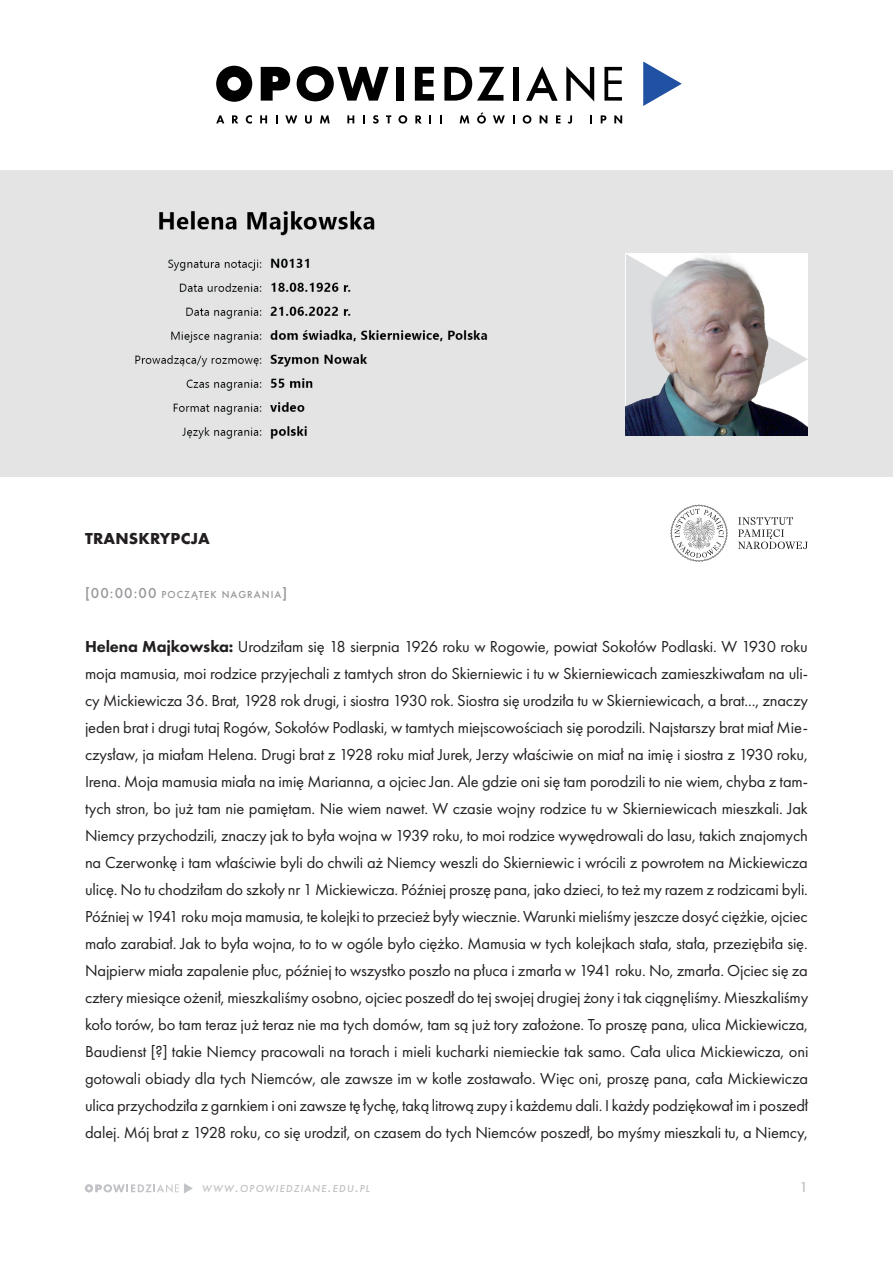
<style>
.page{position:relative;width:893px;height:1263px;background:#fff}
.page>*{position:absolute;margin:0;border:0;box-sizing:border-box;transform-origin:0 0}
.t1{font:16.5px/27px "Futura PT";letter-spacing:-.01em;color:#231f20;text-align:justify}
.t2{font:700 16.5px "Futura PT";letter-spacing:.01em;color:#231f20}
.t3{font:500 15px "Futura PT";color:#c1c2c4}
.t4{font:500 10.5px "Futura PT";letter-spacing:.105em;color:#939598}
.t5{font:italic 500 10.5px "Futura PT";letter-spacing:.105em;color:#c1c2c4}
.s1{font-size:15px}
.s2{font-weight:800}
</style>
<div class="page">
<svg style="left:85px;top:1183px;width:108px;height:10px"></svg>
<div style="left:0;top:171px;width:893px;height:306px;background:#e3e4e3"></div>
<svg style="left:261px;top:67px;width:29px;height:34px"></svg>
<svg style="left:297px;top:66px;width:92px;height:35px"></svg>
<div style="left:396px;top:67px;width:8px;height:34px;background:#000001"></div>
<svg style="left:415px;top:67px;width:19px;height:34px"></svg>
<svg style="left:444px;top:67px;width:60px;height:34px"></svg>
<div style="left:513px;top:67px;width:5px;height:34px;background:#000001"></div>
<svg style="left:526px;top:66px;width:32px;height:35px"></svg>
<svg style="left:566px;top:66px;width:28px;height:36px"></svg>
<svg style="left:604px;top:67px;width:18px;height:34px"></svg>
<svg style="left:643px;top:61px;width:39px;height:45px"></svg>
<svg style="left:216px;top:66px;width:36px;height:36px"></svg>
<svg style="left:216px;top:115px;width:8px;height:8px"></svg>
<svg style="left:232px;top:115px;width:6px;height:8px"></svg>
<svg style="left:246px;top:115px;width:6px;height:9px"></svg>
<svg style="left:260px;top:115px;width:7px;height:8px"></svg>
<svg style="left:276px;top:115px;width:2px;height:8px"></svg>
<svg style="left:285px;top:115px;width:12px;height:8px"></svg>
<svg style="left:305px;top:115px;width:7px;height:9px"></svg>
<svg style="left:320px;top:115px;width:10px;height:8px"></svg>
<svg style="left:347px;top:115px;width:7px;height:8px"></svg>
<svg style="left:363px;top:115px;width:2px;height:8px"></svg>
<svg style="left:373px;top:115px;width:6px;height:9px"></svg>
<svg style="left:386px;top:115px;width:5px;height:8px"></svg>
<svg style="left:398px;top:115px;width:9px;height:9px"></svg>
<svg style="left:415px;top:115px;width:7px;height:8px"></svg>
<svg style="left:440px;top:115px;width:2px;height:8px"></svg>
<svg style="left:460px;top:115px;width:9px;height:8px"></svg>
<svg style="left:477px;top:112px;width:9px;height:12px"></svg>
<svg style="left:493px;top:115px;width:12px;height:8px"></svg>
<svg style="left:523px;top:115px;width:8px;height:9px"></svg>
<svg style="left:540px;top:115px;width:7px;height:8px"></svg>
<svg style="left:556px;top:115px;width:4px;height:8px"></svg>
<svg style="left:568px;top:115px;width:4px;height:9px"></svg>
<svg style="left:590px;top:115px;width:2px;height:8px"></svg>
<svg style="left:601px;top:115px;width:5px;height:8px"></svg>
<svg style="left:614px;top:115px;width:8px;height:8px"></svg>
<svg style="left:670px;top:505px;width:58px;height:57px"></svg>
<svg style="left:738px;top:517px;width:70px;height:32px"></svg>
<img style="left:626px;top:254px;width:182px;height:182px">
<p class="t2" style="left:85px;top:528px;width:126px">TRANSKRYPCJA</p>
<p class="t4" style="left:85px;top:588px;width:204px"><span class="s1">[00:00:00</span> POCZĄTEK NAGRANIA<span class="s1">]</span></p>
<p class="t1" style="left:85px;top:633px;width:725px"><span class="s2">Helena Majkowska:</span> Urodziłam się 18 sierpnia 1926 roku w Rogowie, powiat Sokołów Podlaski. W 1930 roku moja mamusia, moi rodzice przyjechali z tamtych stron do Skierniewic i tu w Skierniewicach zamieszkiwałam na uli&shy;cy Mickiewicza 36. Brat, 1928 rok drugi, i siostra 1930 rok. Siostra się urodziła tu w Skierniewicach, a brat..., znaczy jeden brat i drugi tutaj Rogów, Sokołów Podlaski, w tamtych miejscowościach się porodzili. Najstarszy brat miał Mie&shy;czysław, ja miałam Helena. Drugi brat z 1928 roku miał Jurek, Jerzy właściwie on miał na imię i siostra z 1930 roku, Irena. Moja mamusia miała na imię Marianna, a ojciec Jan. Ale gdzie oni się tam porodzili to nie wiem, chyba z tam&shy;tych stron, bo już tam nie pamiętam. Nie wiem nawet. W czasie wojny rodzice tu w Skierniewicach mieszkali. Jak Niemcy przychodzili, znaczy jak to była wojna w 1939 roku, to moi rodzice wywędrowali do lasu, takich znajomych na Czerwonkę i tam właściwie byli do chwili aż Niemcy weszli do Skierniewic i wrócili z powrotem na Mickiewicza ulicę. No tu chodziłam do szkoły nr 1 Mickiewicza. Później proszę pana, jako dzieci, to też my razem z rodzicami byli.<br>Później w 1941 roku moja mamusia, te kolejki to przecież były wiecznie. Warunki mieliśmy jeszcze dosyć ciężkie, ojciec mało zarabiał. Jak to była wojna, to to w ogóle było ciężko. Mamusia w tych kolejkach stała, stała, przeziębiła się.<br>Najpierw miała zapalenie płuc, później to wszystko poszło na płuca i zmarła w 1941 roku. No, zmarła. Ojciec się za cztery miesiące ożenił, mieszkaliśmy osobno, ojciec poszedł do tej swojej drugiej żony i tak ciągnęliśmy. Mieszkaliśmy koło torów, bo tam teraz już teraz nie ma tych domów, tam są już tory założone. To proszę pana, ulica Mickiewicza, Baudienst [?] takie Niemcy pracowali na torach i mieli kucharki niemieckie tak samo. Cała ulica Mickiewicza, oni gotowali obiady dla tych Niemców, ale zawsze im w kotle zostawało. Więc oni, proszę pana, cała Mickiewicza ulica przychodziła z garnkiem i oni zawsze tę łychę, taką litrową zupy i każdemu dali. I każdy podziękował im i poszedł dalej. Mój brat z 1928 roku, co się urodził, on czasem do tych Niemców poszedł, bo myśmy mieszkali tu, a Niemcy,</p>
<p class="t5" style="left:202px;top:1182px;width:169px">WWW<span class="s1">.</span>OPOWIEDZIANE<span class="s1">.</span>EDU<span class="s1">.</span>PL</p>
<p class="t3" style="left:799px;top:1178px;width:10px">1</p>
</div>
